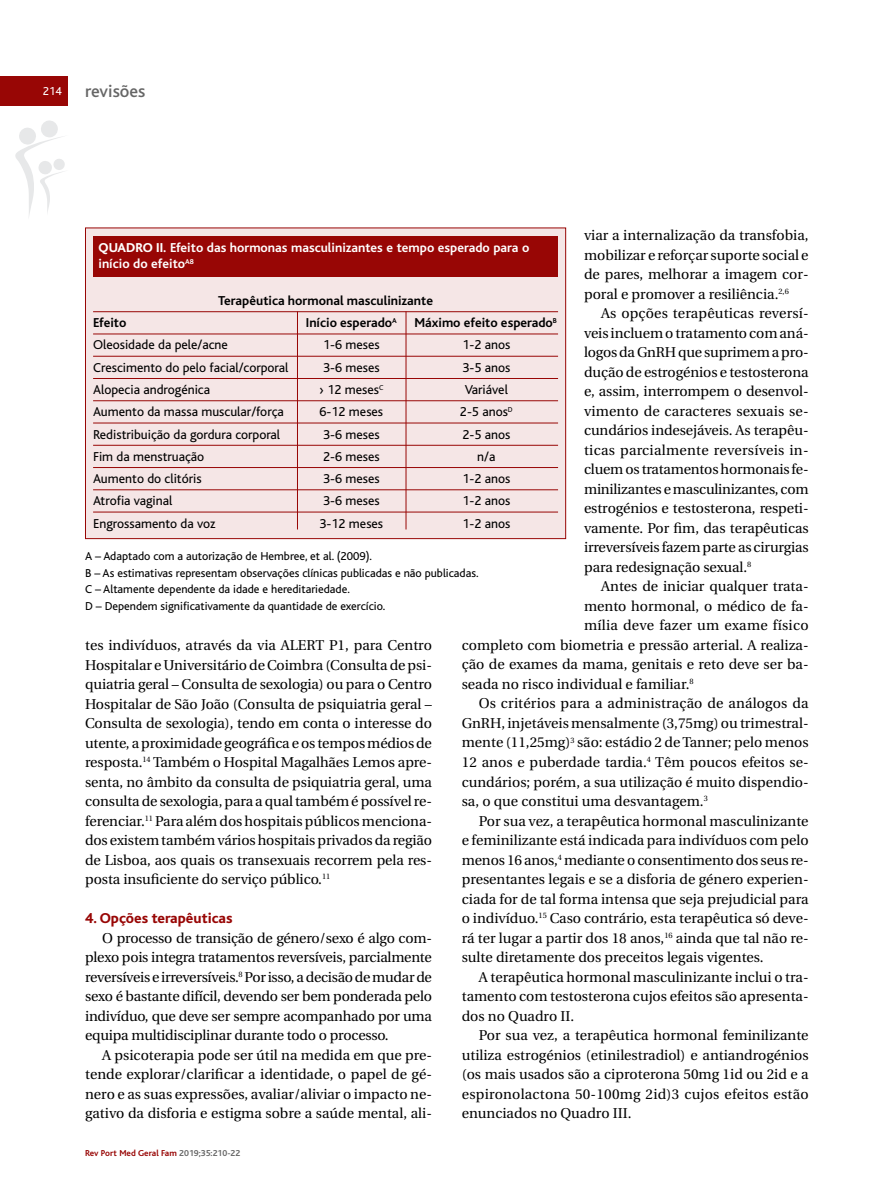
<style>
.page{position:relative;width:881px;height:1191px;background:#fff}
.page>*{position:absolute;margin:0;border:0;box-sizing:border-box;transform-origin:0 0}
.t1{font:500 18px "Bliss";color:#666}
.t2{font:800 15px "Bliss";color:#980605}
.t3{font:14.25px/19.5px "Utopia";color:#000;text-align:justify}
.t4{font:14.25px "Utopia";letter-spacing:.02em;color:#000}
.t5{font:13.5px "Bliss";color:#000}
.t6{font:700 13.5px/16.2px "Bliss";color:#fff}
.t7{font:700 13.5px "Bliss";color:#000}
.t8{font:12px/16.5px "Bliss";color:#000}
.t9{font:12px "Bliss";color:#fff}
.t10{font:700 9px "Bliss";color:#980605}
.s1{font-weight:800}
.s2{color:#666}
</style>
<div class="page">
<svg style="left:15px;top:120px;width:50px;height:95px"></svg>
<div style="left:0;top:77px;width:68px;height:29px;background:#980605"></div>
<div style="left:86px;top:228px;width:479px;height:310px;background:#f5e6e6"></div>
<div style="left:85px;top:227px;width:481px;height:312px;border:1px solid #980605"></div>
<hr style="left:93px;top:311px;width:465px;height:1px;background:#980605">
<hr style="left:93px;top:333px;width:465px;height:1px;background:#980605">
<hr style="left:93px;top:356px;width:465px;height:1px;background:#980605">
<hr style="left:93px;top:378px;width:465px;height:1px;background:#980605">
<hr style="left:93px;top:400px;width:465px;height:1px;background:#980605">
<hr style="left:93px;top:422px;width:465px;height:1px;background:#980605">
<hr style="left:93px;top:445px;width:465px;height:1px;background:#980605">
<hr style="left:93px;top:467px;width:465px;height:1px;background:#980605">
<hr style="left:93px;top:489px;width:465px;height:1px;background:#980605">
<hr style="left:93px;top:511px;width:465px;height:1px;background:#980605">
<div style="left:93px;top:236px;width:464px;height:40px;background:#980605"></div>
<hr style="left:297px;top:311px;width:1px;height:218px;background:#980605">
<hr style="left:405px;top:311px;width:1px;height:218px;background:#980605">
<p class="t9" style="left:43px;top:87px;width:20px">214</p>
<p class="t1" style="left:85px;top:85px;width:62px">revisões</p>
<p class="t3" style="left:584px;top:227px;width:226px">viar a internalização da transfobia, mobilizar e reforçar suporte social e de pares, melhorar a imagem cor&shy;poral e promover a resiliência.<sup>2,6</sup></p>
<p class="t3" style="left:584px;top:305px;width:226px;text-indent:17px">As opções terapêuticas reversí&shy;veis incluemo tratamento comaná&shy;logosdaGnRHque suprimemapro&shy;dução de estrogénios e testosterona e, assim, interrompem o desenvol&shy;vimento de caracteres sexuais se&shy;cundários indesejáveis. As terapêu&shy;ticas parcialmente reversíveis in&shy;cluemos tratamentoshormonais fe&shy;minilizantes emasculinizantes, com estrogénios e testosterona, respeti&shy;vamente. Por fim, das terapêuticas irreversíveis fazemparte as cirurgias para redesignação sexual.<sup>8</sup></p>
<p class="t3" style="left:601px;top:578px;width:209px">Antes de iniciar qualquer trata-</p>
<p class="t3" style="left:584px;top:597px;width:226px">mento hormonal, o médico de fa-</p>
<p class="t4" style="left:584px;top:620px;width:226px">mília deve fazer um exame físico</p>
<p class="t3" style="left:461px;top:636px;width:348px">completo com biometria e pressão arterial. A realiza-</p>
<p class="t3" style="left:461px;top:656px;width:348px">ção de exames da mama, genitais e reto deve ser ba-</p>
<p class="t3" style="left:461px;top:675px;width:233px">seada no risco individual e familiar.<sup>8</sup></p>
<p class="t3" style="left:478px;top:695px;width:331px">Os critérios para a administração de análogos da</p>
<p class="t3" style="left:461px;top:714px;width:348px">GnRH, injetáveis mensalmente (3,75mg) ou trimestral-</p>
<p class="t3" style="left:461px;top:734px;width:348px">mente (11,25mg)<sup>3</sup> são: estádio 2 deTanner; pelo menos</p>
<p class="t3" style="left:461px;top:753px;width:348px">12 anos e puberdade tardia.<sup>4</sup> Têm poucos efeitos se-</p>
<p class="t3" style="left:461px;top:773px;width:348px">cundários; porém, a sua utilização é muito dispendio-</p>
<p class="t3" style="left:461px;top:792px;width:247px">sa, o que constitui uma desvantagem.<sup>3</sup></p>
<p class="t3" style="left:478px;top:812px;width:331px">Por sua vez, a terapêutica hormonal masculinizante</p>
<p class="t3" style="left:461px;top:831px;width:348px">e feminilizante está indicada para indivíduos com pelo</p>
<p class="t3" style="left:461px;top:851px;width:348px">menos 16 anos,<sup>4</sup> mediante o consentimento dos seus re-</p>
<p class="t3" style="left:461px;top:870px;width:348px">presentantes legais e se a disforia de género experien-</p>
<p class="t3" style="left:461px;top:890px;width:348px">ciada for de tal forma intensa que seja prejudicial para</p>
<p class="t3" style="left:461px;top:909px;width:348px">o indivíduo.<sup>15</sup> Caso contrário, esta terapêutica só deve-</p>
<p class="t3" style="left:461px;top:929px;width:348px">rá ter lugar a partir dos 18 anos,<sup>16</sup> ainda que tal não re-</p>
<p class="t3" style="left:461px;top:948px;width:303px">sulte diretamente dos preceitos legais vigentes.</p>
<p class="t3" style="left:478px;top:968px;width:331px">A terapêutica hormonal masculinizante inclui o tra-</p>
<p class="t3" style="left:461px;top:987px;width:348px">tamento com testosterona cujos efeitos são apresenta-</p>
<p class="t3" style="left:461px;top:1007px;width:114px">dos no Quadro II.</p>
<p class="t3" style="left:478px;top:1026px;width:331px">Por sua vez, a terapêutica hormonal feminilizante</p>
<p class="t3" style="left:461px;top:1046px;width:348px">utiliza estrogénios (etinilestradiol) e antiandrogénios</p>
<p class="t3" style="left:461px;top:1065px;width:348px">(os mais usados são a ciproterona 50mg 1id ou 2id e a</p>
<p class="t3" style="left:461px;top:1085px;width:348px">espironolactona 50-100mg 2id)3 cujos efeitos estão</p>
<p class="t3" style="left:461px;top:1104px;width:171px">enunciados no Quadro III.</p>
<p class="t6" style="left:98px;top:241px;width:432px"><span class="s1">QUADRO II.</span> Efeito das hormonas masculinizantes e tempo esperado para o início do efeito<sup>A8</sup></p>
<p class="t7" style="left:218px;top:296px;width:216px">Terapêutica hormonal masculinizante</p>
<p class="t7" style="left:93px;top:318px;width:35px">Efeito</p>
<p class="t7" style="left:306px;top:318px;width:92px">Início esperado<sup>A</sup></p>
<p class="t7" style="left:414px;top:318px;width:144px">Máximo efeito esperado<sup>B</sup></p>
<p class="t5" style="left:93px;top:340px;width:136px">Oleosidade da pele/acne</p>
<p class="t5" style="left:323px;top:340px;width:58px">1-6 meses</p>
<p class="t5" style="left:462px;top:340px;width:49px">1-2 anos</p>
<p class="t5" style="left:93px;top:363px;width:197px">Crescimento do pelo facial/corporal</p>
<p class="t5" style="left:323px;top:363px;width:58px">3-6 meses</p>
<p class="t5" style="left:462px;top:363px;width:49px">3-5 anos</p>
<p class="t5" style="left:93px;top:385px;width:118px">Alopecia androgénica</p>
<p class="t5" style="left:319px;top:385px;width:66px">› 12 meses<sup>C</sup></p>
<p class="t5" style="left:464px;top:385px;width:45px">Variável</p>
<p class="t5" style="left:93px;top:407px;width:192px">Aumento da massa muscular/força</p>
<p class="t5" style="left:319px;top:407px;width:65px">6-12 meses</p>
<p class="t5" style="left:460px;top:407px;width:54px">2-5 anos<sup>D</sup></p>
<p class="t5" style="left:93px;top:429px;width:188px">Redistribuição da gordura corporal</p>
<p class="t5" style="left:323px;top:429px;width:58px">3-6 meses</p>
<p class="t5" style="left:462px;top:429px;width:49px">2-5 anos</p>
<p class="t5" style="left:93px;top:452px;width:113px">Fim da menstruação</p>
<p class="t5" style="left:323px;top:452px;width:58px">2-6 meses</p>
<p class="t5" style="left:477px;top:452px;width:20px">n/a</p>
<p class="t5" style="left:93px;top:474px;width:110px">Aumento do clitóris</p>
<p class="t5" style="left:323px;top:474px;width:58px">3-6 meses</p>
<p class="t5" style="left:462px;top:474px;width:49px">1-2 anos</p>
<p class="t5" style="left:93px;top:496px;width:81px">Atrofia vaginal</p>
<p class="t5" style="left:323px;top:496px;width:58px">3-6 meses</p>
<p class="t5" style="left:462px;top:496px;width:49px">1-2 anos</p>
<p class="t5" style="left:93px;top:518px;width:124px">Engrossamento da voz</p>
<p class="t5" style="left:319px;top:518px;width:65px">3-12 meses</p>
<p class="t5" style="left:462px;top:518px;width:49px">1-2 anos</p>
<p class="t8" style="left:85px;top:549px;width:395px">A – Adaptado com a autorização de Hembree, et al. (2009).<br>B – As estimativas representam observações clínicas publicadas e não publicadas.<br>C – Altamente dependente da idade e hereditariedade.<br>D – Dependem significativamente da quantidade de exercício.</p>
<p class="t3" style="left:85px;top:636px;width:348px">tes indivíduos, através da via ALERT P1, para Centro Hospitalar eUniversitáriodeCoimbra (Consultadepsi&shy;quiatria geral – Consulta de sexologia) ou para o Centro Hospitalar de São João (Consulta de psiquiatria geral – Consulta de sexologia), tendo em conta o interesse do utente, aproximidade geográfica eos temposmédiosde resposta.<sup>14</sup> Também o Hospital Magalhães Lemos apre&shy;senta, no âmbito da consulta de psiquiatria geral, uma consultade sexologia,para aqualtambémépossívelre&shy;ferenciar.<sup>11</sup> Para além dos hospitais públicos menciona&shy;dos existemtambémvárioshospitaisprivadosda região de Lisboa, aos quais os transexuais recorrem pela res&shy;posta insuficiente do serviço público.<sup>11</sup></p>
<p class="t2" style="left:85px;top:913px;width:149px">4. Opções terapêuticas</p>
<p class="t3" style="left:85px;top:929px;width:348px;text-indent:17px">O processo de transição de género/sexo é algo com&shy;plexo pois integra tratamentos reversíveis, parcialmente reversíveiseirreversíveis.<sup>8</sup> Porisso,adecisãodemudarde sexo é bastante difícil, devendo ser bem ponderada pelo indivíduo, que deve ser sempre acompanhado por uma equipa multidisciplinar durante todo o processo.</p>
<p class="t3" style="left:85px;top:1046px;width:348px;text-indent:17px">A psicoterapia pode ser útil na medida em que pre&shy;tende explorar/clarificar a identidade, o papel de gé&shy;nero e as suas expressões, avaliar/aliviar o impacto ne&shy;gativo da disforia e estigma sobre a saúde mental, ali-</p>
<p class="t10" style="left:85px;top:1149px;width:157px">Rev Port Med Geral Fam <span class="s2">2019;35:210-22</span></p>
</div>
